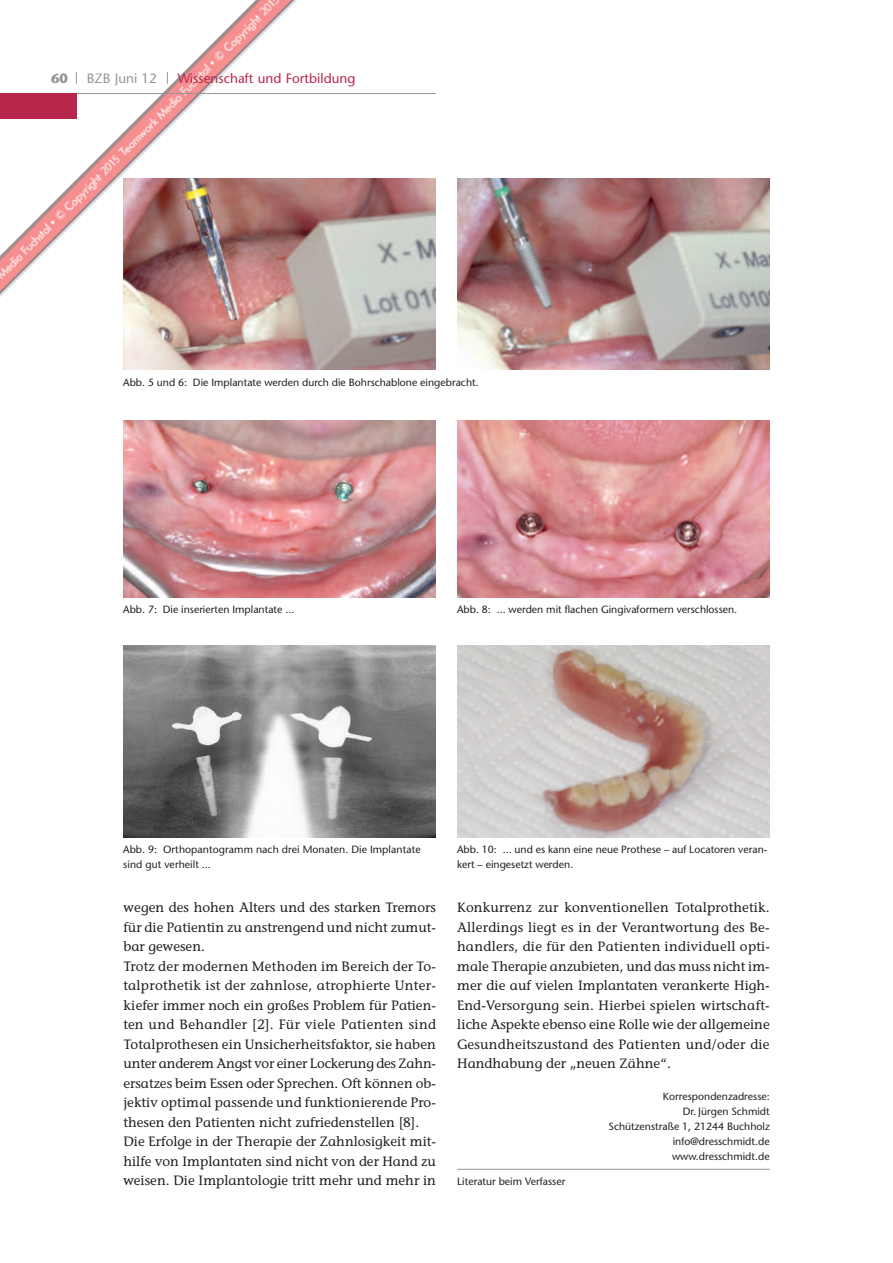
<style>
.page{position:relative;width:893px;height:1263px;background:#fff}
.page>*{position:absolute;margin:0;border:0;box-sizing:border-box;transform-origin:0 0}
.t1{font:13.5px/19.5px "Stone Informal";color:#231f20}
.t2{font:13.5px "Stone Sans";color:#b6274b}
.t3{font:13.5px "Stone Sans";color:#939598}
.t4{font:700 13.5px "Stone Sans";color:#939598}
.t5{font:10.5px/15px "Stone Sans";color:#231f20}
</style>
<div class="page">
<img style="left:0;top:0;width:320px;height:297px">
<svg style="left:76px;top:72px;width:1px;height:12px"></svg>
<svg style="left:167px;top:72px;width:1px;height:12px"></svg>
<hr style="left:0;top:93px;width:436px;height:1px;background:#939598">
<div style="left:0;top:93px;width:77px;height:26px;background:#b6274b"></div>
<hr style="left:457px;top:1169px;width:313px;height:1px;background:#939598">
<img style="left:457px;top:179px;width:313px;height:191px">
<img style="left:457px;top:421px;width:313px;height:177px">
<img style="left:123px;top:421px;width:313px;height:177px">
<img style="left:123px;top:646px;width:313px;height:191px">
<img style="left:457px;top:646px;width:313px;height:191px">
<img style="left:123px;top:179px;width:313px;height:191px">
<p class="t4" style="left:51px;top:73px;width:19px">60</p>
<p class="t3" style="left:87px;top:73px;width:72px">BZB Juni 12</p>
<p class="t2" style="left:178px;top:73px;width:179px">Wissenschaft und Fortbildung</p>
<p class="t5" style="left:123px;top:376px;width:357px">Abb. 5 und 6: Die Implantate werden durch die Bohrschablone eingebracht.</p>
<p class="t5" style="left:123px;top:603px;width:173px">Abb. 7: Die inserierten Implantate ...</p>
<p class="t5" style="left:457px;top:603px;width:282px">Abb. 8: ... werden mit flachen Gingivaformern verschlossen.</p>
<p class="t5" style="left:123px;top:843px;width:299px">Abb. 9: Orthopantogramm nach drei Monaten. Die Implantate sind gut verheilt ...</p>
<p class="t5" style="left:457px;top:843px;width:312px">Abb. 10: ... und es kann eine neue Prothese – auf Locatoren veran&shy;kert – eingesetzt werden.</p>
<p class="t1" style="left:123px;top:898px;width:314px">wegen des hohen Alters und des starken Tremors für die Patientin zu anstrengend und nicht zumut&shy;bar gewesen.<br>Trotz der modernen Methoden im Bereich der To&shy;talprothetik ist der zahnlose, atrophierte Unter&shy;kiefer immer noch ein großes Problem für Patien&shy;ten und Behandler [2]. Für viele Patienten sind Totalprothesen ein Unsicherheitsfaktor, sie haben unter anderem Angst vor einer Lockerung des Zahn&shy;ersatzes beim Essen oder Sprechen. Oft können ob&shy;jektiv optimal passende und funktionierende Pro&shy;thesen den Patienten nicht zufriedenstellen [8].<br>Die Erfolge in der Therapie der Zahnlosigkeit mit&shy;hilfe von Implantaten sind nicht von der Hand zu weisen. Die Implantologie tritt mehr und mehr in</p>
<p class="t1" style="left:457px;top:898px;width:314px;text-align:justify">Konkurrenz zur konventionellen Totalprothetik.<br>Allerdings liegt es in der Verantwortung des Be&shy;handlers, die für den Patienten individuell opti&shy;male Therapie anzubieten, und das muss nicht im&shy;mer die auf vielen Implantaten verankerte High-End-Versorgung sein. Hierbei spielen wirtschaft&shy;liche Aspekte ebenso eine Rolle wie der allgemeine Gesundheitszustand des Patienten und/oder die Handhabung der „neuen Zähne“.</p>
<p class="t5" style="left:609px;top:1089px;width:163px;text-align:right">Korrespondenzadresse:<br>Dr. Jürgen Schmidt<br>Schützenstraße 1, 21244 Buchholz info@dresschmidt.de www.dresschmidt.de</p>
<p class="t5" style="left:457px;top:1175px;width:110px">Literatur beim Verfasser</p>
</div>
